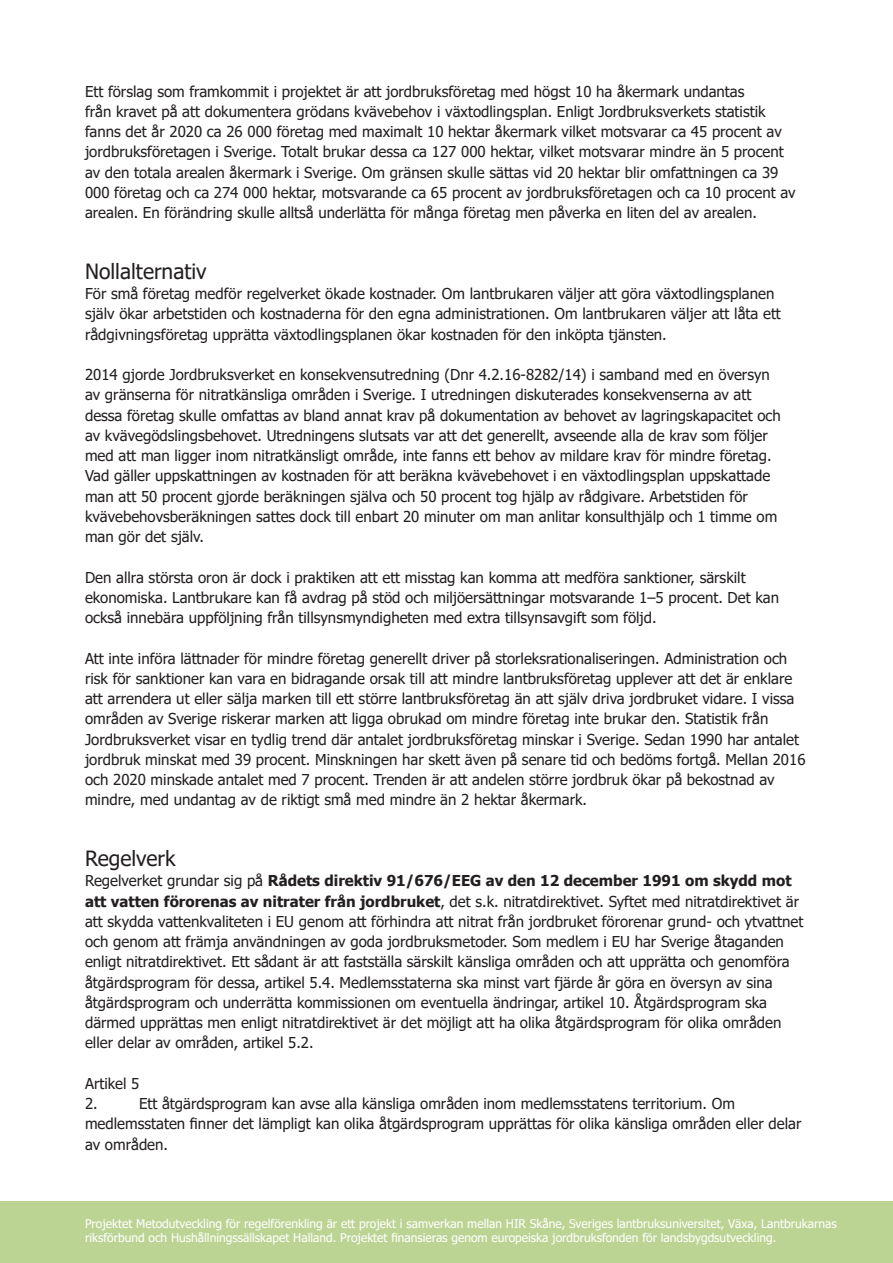
<style>
.page{position:relative;width:893px;height:1263px;background:#fff}
.page>*{position:absolute;margin:0;border:0;box-sizing:border-box;transform-origin:0 0}
.t1{font:21px "Tahoma";color:#231f20}
.t2{font:15px/20.2px "Tahoma";color:#231f20}
.t3{font:12px/14.4px "Tahoma";color:#fff}
.s1{font-weight:700}
</style>
<div class="page">
<div style="left:0;top:1201px;width:893px;height:62px;background:#bcd493"></div>
<p class="t2" style="left:85px;top:82px;width:712px">Ett förslag som framkommit i projektet är att jordbruksföretag med högst 10 ha åkermark undantas<br>från kravet på att dokumentera grödans kvävebehov i växtodlingsplan. Enligt Jordbruksverkets statistik fanns det år 2020 ca 26 000 företag med maximalt 10 hektar åkermark vilket motsvarar ca 45 procent av jordbruksföretagen i Sverige. Totalt brukar dessa ca 127 000 hektar, vilket motsvarar mindre än 5 procent av den totala arealen åkermark i Sverige. Om gränsen skulle sättas vid 20 hektar blir omfattningen ca 39<br>000 företag och ca 274 000 hektar, motsvarande ca 65 procent av jordbruksföretagen och ca 10 procent av arealen. En förändring skulle alltså underlätta för många företag men påverka en liten del av arealen.</p>
<h1 class="t1" style="left:85px;top:257px;width:123px">Nollalternativ</h1>
<p class="t2" style="left:85px;top:284px;width:697px">För små företag medför regelverket ökade kostnader. Om lantbrukaren väljer att göra växtodlingsplanen själv ökar arbetstiden och kostnaderna för den egna administrationen. Om lantbrukaren väljer att låta ett rådgivningsföretag upprätta växtodlingsplanen ökar kostnaden för den inköpta tjänsten.</p>
<p class="t2" style="left:85px;top:365px;width:697px">2014 gjorde Jordbruksverket en konsekvensutredning (Dnr 4.2.16-8282/14) i samband med en översyn av gränserna för nitratkänsliga områden i Sverige. I utredningen diskuterades konsekvenserna av att dessa företag skulle omfattas av bland annat krav på dokumentation av behovet av lagringskapacitet och av kvävegödslingsbehovet. Utredningens slutsats var att det generellt, avseende alla de krav som följer med att man ligger inom nitratkänsligt område, inte fanns ett behov av mildare krav för mindre företag.<br>Vad gäller uppskattningen av kostnaden för att beräkna kvävebehovet i en växtodlingsplan uppskattade man att 50 procent gjorde beräkningen själva och 50 procent tog hjälp av rådgivare. Arbetstiden för kvävebehovsberäkningen sattes dock till enbart 20 minuter om man anlitar konsulthjälp och 1 timme om man gör det själv.</p>
<p class="t2" style="left:85px;top:568px;width:696px">Den allra största oron är dock i praktiken att ett misstag kan komma att medföra sanktioner, särskilt ekonomiska. Lantbrukare kan få avdrag på stöd och miljöersättningar motsvarande 1–5 procent. Det kan också innebära uppföljning från tillsynsmyndigheten med extra tillsynsavgift som följd.</p>
<p class="t2" style="left:85px;top:649px;width:722px">Att inte införa lättnader för mindre företag generellt driver på storleksrationaliseringen. Administration och risk för sanktioner kan vara en bidragande orsak till att mindre lantbruksföretag upplever att det är enklare att arrendera ut eller sälja marken till ett större lantbruksföretag än att själv driva jordbruket vidare. I vissa områden av Sverige riskerar marken att ligga obrukad om mindre företag inte brukar den. Statistik från Jordbruksverket visar en tydlig trend där antalet jordbruksföretag minskar i Sverige. Sedan 1990 har antalet jordbruk minskat med 39 procent. Minskningen har skett även på senare tid och bedöms fortgå. Mellan 2016 och 2020 minskade antalet med 7 procent. Trenden är att andelen större jordbruk ökar på bekostnad av mindre, med undantag av de riktigt små med mindre än 2 hektar åkermark.</p>
<h1 class="t1" style="left:85px;top:844px;width:92px">Regelverk</h1>
<p class="t2" style="left:85px;top:872px;width:720px">Regelverket grundar sig på <span class="s1">Rådets direktiv 91/676/EEG av den 12 december 1991 om skydd mot att vatten förorenas av nitrater från jordbruket</span>, det s.k. nitratdirektivet. Syftet med nitratdirektivet är att skydda vattenkvaliteten i EU genom att förhindra att nitrat från jordbruket förorenar grund- och ytvattnet och genom att främja användningen av goda jordbruksmetoder. Som medlem i EU har Sverige åtaganden enligt nitratdirektivet. Ett sådant är att fastställa särskilt känsliga områden och att upprätta och genomföra åtgärdsprogram för dessa, artikel 5.4. Medlemsstaterna ska minst vart fjärde år göra en översyn av sina åtgärdsprogram och underrätta kommissionen om eventuella ändringar, artikel 10. Åtgärdsprogram ska därmed upprättas men enligt nitratdirektivet är det möjligt att ha olika åtgärdsprogram för olika områden eller delar av områden, artikel 5.2.</p>
<p class="t2" style="left:85px;top:1074px;width:56px">Artikel 5<br>2.</p>
<p class="t2" style="left:85px;top:1094px;width:718px;text-indent:54px">Ett åtgärdsprogram kan avse alla känsliga områden inom medlemsstatens territorium. Om medlemsstaten finner det lämpligt kan olika åtgärdsprogram upprättas för olika känsliga områden eller delar av områden.</p>
<p class="t3" style="left:85px;top:1217px;width:753px">Projektet Metodutveckling för regelförenkling är ett projekt i samverkan mellan HIR Skåne, Sveriges lantbruksuniversitet, Växa, Lantbrukarnas riksförbund och Hushållningssällskapet Halland. Projektet finansieras genom europeiska jordbruksfonden för landsbygdsutveckling.</p>
</div>
